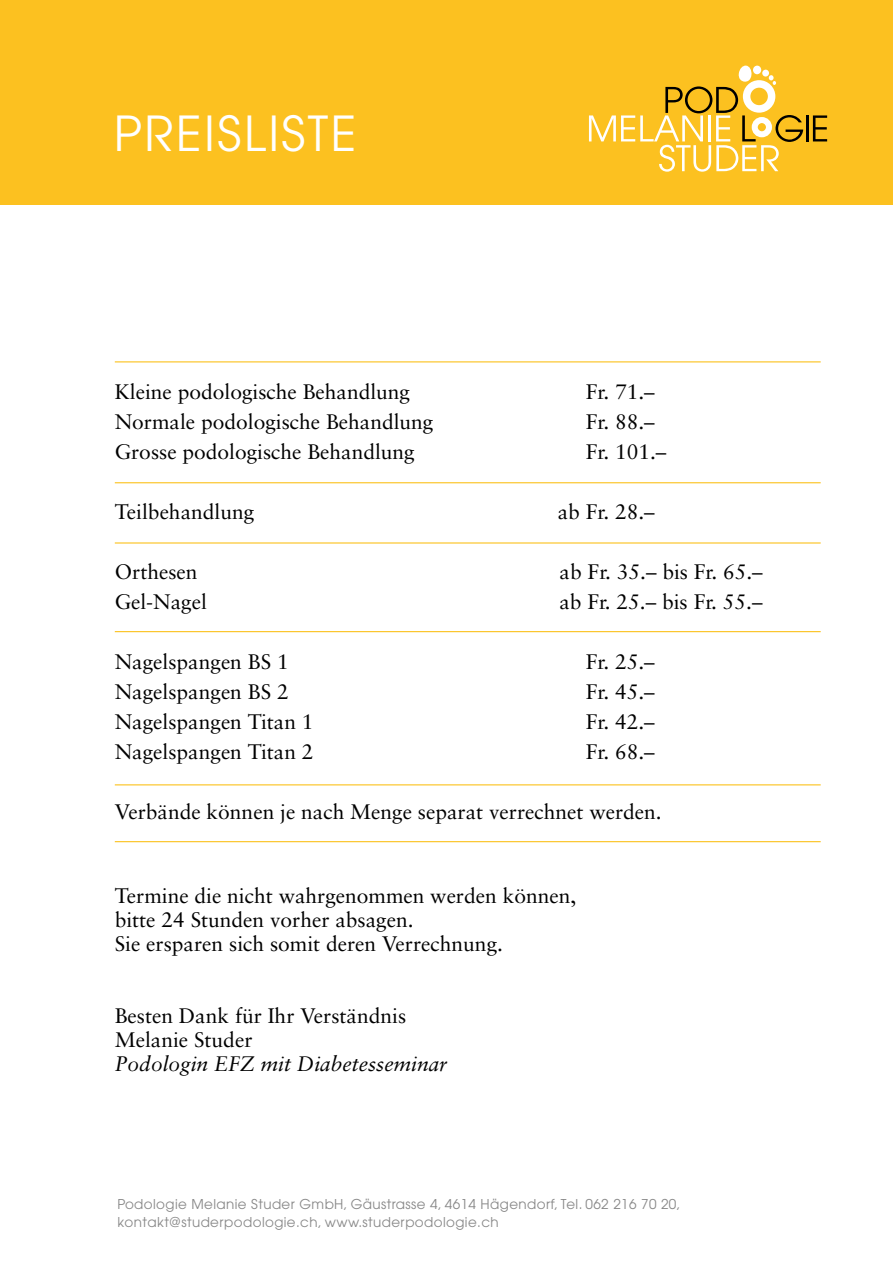
<style>
.page{position:relative;width:893px;height:1263px;background:#fff}
.page>*{position:absolute;margin:0;border:0;box-sizing:border-box;transform-origin:0 0}
.t1{font:48px "Avant Garde";letter-spacing:.05em;color:#fff}
.t2{font:21px/24px "Sabon";color:#000}
.t3{font:italic 21px "Sabon";color:#000}
.t4{font:13.5px/18px "Avant Garde";letter-spacing:.03em;color:#878787}
</style>
<div class="page">
<div style="left:0;top:0;width:893px;height:204px;background:#fcc120"></div>
<hr style="left:115px;top:482px;width:706px;height:1px;background:#fbba00">
<hr style="left:115px;top:361px;width:706px;height:1px;background:#fbba00">
<hr style="left:115px;top:543px;width:706px;height:1px;background:#fbba00">
<hr style="left:115px;top:631px;width:706px;height:1px;background:#fbba00">
<hr style="left:115px;top:784px;width:706px;height:1px;background:#fbba00">
<hr style="left:115px;top:841px;width:706px;height:1px;background:#fbba00">
<hr style="left:806px;top:115px;width:3px;height:26px;background:#000">
<svg style="left:813px;top:115px;width:14px;height:26px"></svg>
<svg style="left:589px;top:65px;width:214px;height:107px"></svg>
<h1 class="t1" style="left:114px;top:105px;width:244px">PREISLISTE</h1>
<p class="t2" style="left:115px;top:379px;width:297px">Kleine podologische Behandlung</p>
<p class="t2" style="left:586px;top:379px;width:70px">Fr. 71.–</p>
<p class="t2" style="left:115px;top:409px;width:320px">Normale podologische Behandlung</p>
<p class="t2" style="left:586px;top:409px;width:70px">Fr. 88.–</p>
<p class="t2" style="left:115px;top:440px;width:301px">Grosse podologische Behandlung</p>
<p class="t2" style="left:586px;top:440px;width:82px">Fr. 101.–</p>
<p class="t2" style="left:115px;top:499px;width:141px">Teilbehandlung</p>
<p class="t2" style="left:558px;top:499px;width:98px">ab Fr. 28.–</p>
<p class="t2" style="left:115px;top:559px;width:84px">Orthesen</p>
<p class="t2" style="left:560px;top:559px;width:205px">ab Fr. 35.– bis Fr. 65.–</p>
<p class="t2" style="left:115px;top:590px;width:94px">Gel-Nagel</p>
<p class="t2" style="left:559px;top:590px;width:205px">ab Fr. 25.– bis Fr. 55.–</p>
<p class="t2" style="left:115px;top:650px;width:175px">Nagelspangen BS 1</p>
<p class="t2" style="left:586px;top:650px;width:70px">Fr. 25.–</p>
<p class="t2" style="left:115px;top:680px;width:175px">Nagelspangen BS 2</p>
<p class="t2" style="left:586px;top:680px;width:70px">Fr. 45.–</p>
<p class="t2" style="left:115px;top:710px;width:200px">Nagelspangen Titan 1</p>
<p class="t2" style="left:586px;top:710px;width:70px">Fr. 42.–</p>
<p class="t2" style="left:115px;top:740px;width:200px">Nagelspangen Titan 2</p>
<p class="t2" style="left:586px;top:740px;width:70px">Fr. 68.–</p>
<p class="t2" style="left:115px;top:800px;width:548px">Verbände können je nach Menge separat verrechnet werden.</p>
<p class="t2" style="left:115px;top:884px;width:463px">Termine die nicht wahrgenommen werden können, bitte 24 Stunden vorher absagen.<br>Sie ersparen sich somit deren Verrechnung.</p>
<p class="t2" style="left:115px;top:1004px;width:293px">Besten Dank für Ihr Verständnis<br>Melanie Studer</p>
<p class="t3" style="left:115px;top:1052px;width:334px">Podologin EFZ mit Diabetesseminar</p>
<p class="t4" style="left:117px;top:1195px;width:565px">Podologie Melanie Studer GmbH, Gäustrasse 4, 4614 Hägendorf, Tel. 062 216 70 20, kontakt@studerpodologie.ch, www.studerpodologie.ch</p>
</div>
